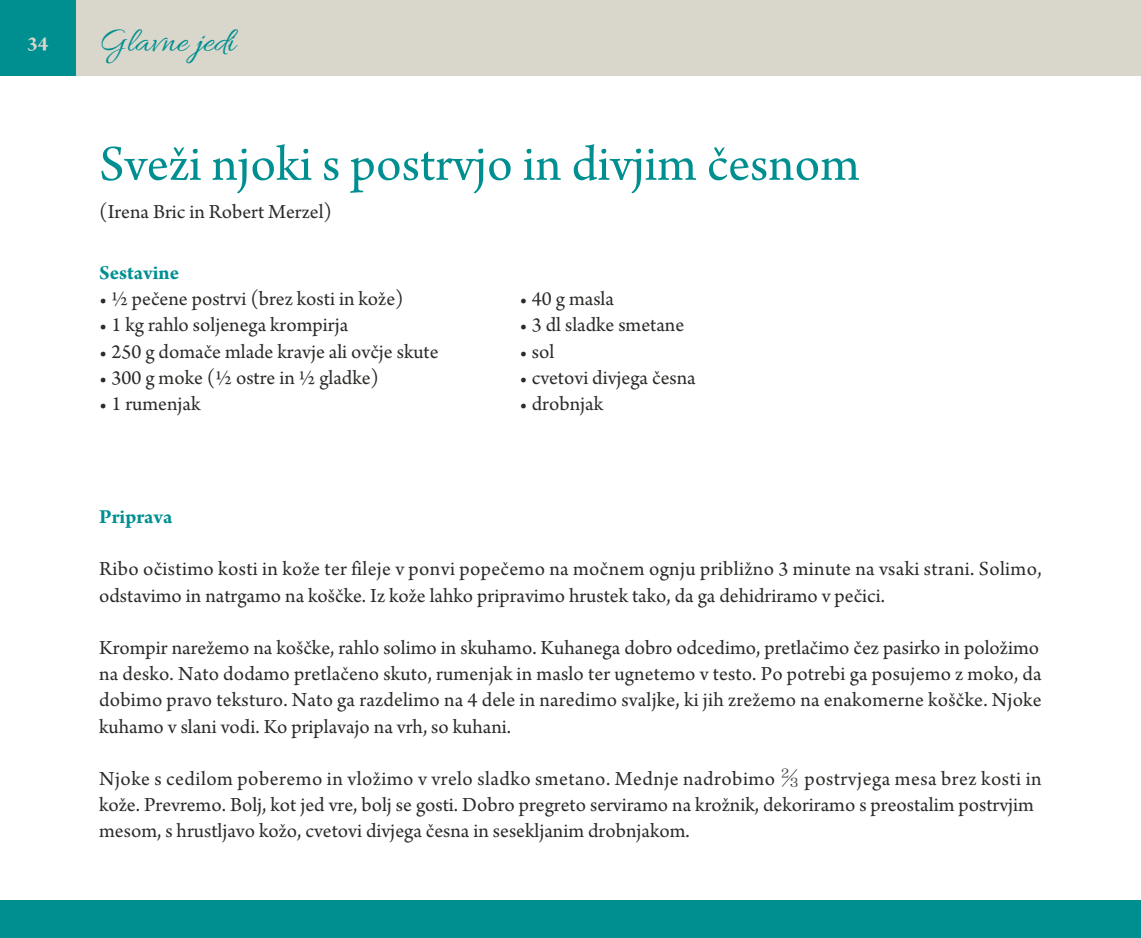
<style>
.page{position:relative;width:1141px;height:938px;background:#fff}
.page>*{position:absolute;margin:0;border:0;box-sizing:border-box;transform-origin:0 0}
.t1{font:52.5px "Arno Pro";color:#008f91}
.t2{font:35px "Allura";color:#008f91}
.t3{font:21px/26.2px "Arno Pro";color:#2b2b29}
.t4{font:700 21px "Arno Pro";color:#008f91}
.t5{font:700 21px "Arno Pro";color:#d9d6cc}
.s1{font-family:"Batang"}
</style>
<div class="page">
<div style="left:0;top:0;width:1141px;height:76px;background:#d9d6cc"></div>
<div style="left:0;top:900px;width:1141px;height:38px;background:#008f91"></div>
<div style="left:0;top:0;width:76px;height:76px;background:#008f91"></div>
<p class="t5" style="left:27px;top:36px;width:23px">34</p>
<h2 class="t2" style="left:99px;top:22px;width:138px">Glavne jedi</h2>
<h1 class="t1" style="left:99px;top:144px;width:762px">Sveži njoki s postrvjo in divjim česnom</h1>
<p class="t3" style="left:99px;top:201px;width:234px">(Irena Bric in Robert Merzel)</p>
<p class="t4" style="left:99px;top:265px;width:81px">Sestavine</p>
<p class="t3" style="left:99px;top:288px;width:306px">• ½ pečene postrvi (brez kosti in kože)</p>
<p class="t3" style="left:99px;top:314px;width:250px">• 1 kg rahlo soljenega krompirja</p>
<p class="t3" style="left:99px;top:341px;width:341px">• 250 g domače mlade kravje ali ovčje skute</p>
<p class="t3" style="left:99px;top:367px;width:281px">• 300 g moke (½ ostre in ½ gladke)</p>
<p class="t3" style="left:99px;top:393px;width:103px">• 1 rumenjak</p>
<p class="t3" style="left:520px;top:288px;width:96px">• 40 g masla</p>
<p class="t3" style="left:520px;top:314px;width:166px">• 3 dl sladke smetane</p>
<p class="t3" style="left:520px;top:341px;width:36px">• sol</p>
<p class="t3" style="left:520px;top:367px;width:178px">• cvetovi divjega česna</p>
<p class="t3" style="left:520px;top:393px;width:85px">• drobnjak</p>
<p class="t4" style="left:99px;top:508px;width:75px">Priprava</p>
<p class="t3" style="left:99px;top:558px;width:944px">Ribo očistimo kosti in kože ter fileje v ponvi popečemo na močnem ognju približno 3 minute na vsaki strani. Solimo, odstavimo in natrgamo na koščke. Iz kože lahko pripravimo hrustek tako, da ga dehidriramo v pečici.</p>
<p class="t3" style="left:99px;top:637px;width:944px">Krompir narežemo na koščke, rahlo solimo in skuhamo. Kuhanega dobro odcedimo, pretlačimo čez pasirko in položimo na desko. Nato dodamo pretlačeno skuto, rumenjak in maslo ter ugnetemo v testo. Po potrebi ga posujemo z moko, da dobimo pravo teksturo. Nato ga razdelimo na 4 dele in naredimo svaljke, ki jih zrežemo na enakomerne koščke. Njoke kuhamo v slani vodi. Ko priplavajo na vrh, so kuhani.</p>
<p class="t3" style="left:99px;top:768px;width:944px">Njoke s cedilom poberemo in vložimo v vrelo sladko smetano. Mednje nadrobimo <span class="s1">⅔</span> postrvjega mesa brez kosti in kože. Prevremo. Bolj, kot jed vre, bolj se gosti. Dobro pregreto serviramo na krožnik, dekoriramo s preostalim postrvjim mesom, s hrustljavo kožo, cvetovi divjega česna in sesekljanim drobnjakom.</p>
</div>
